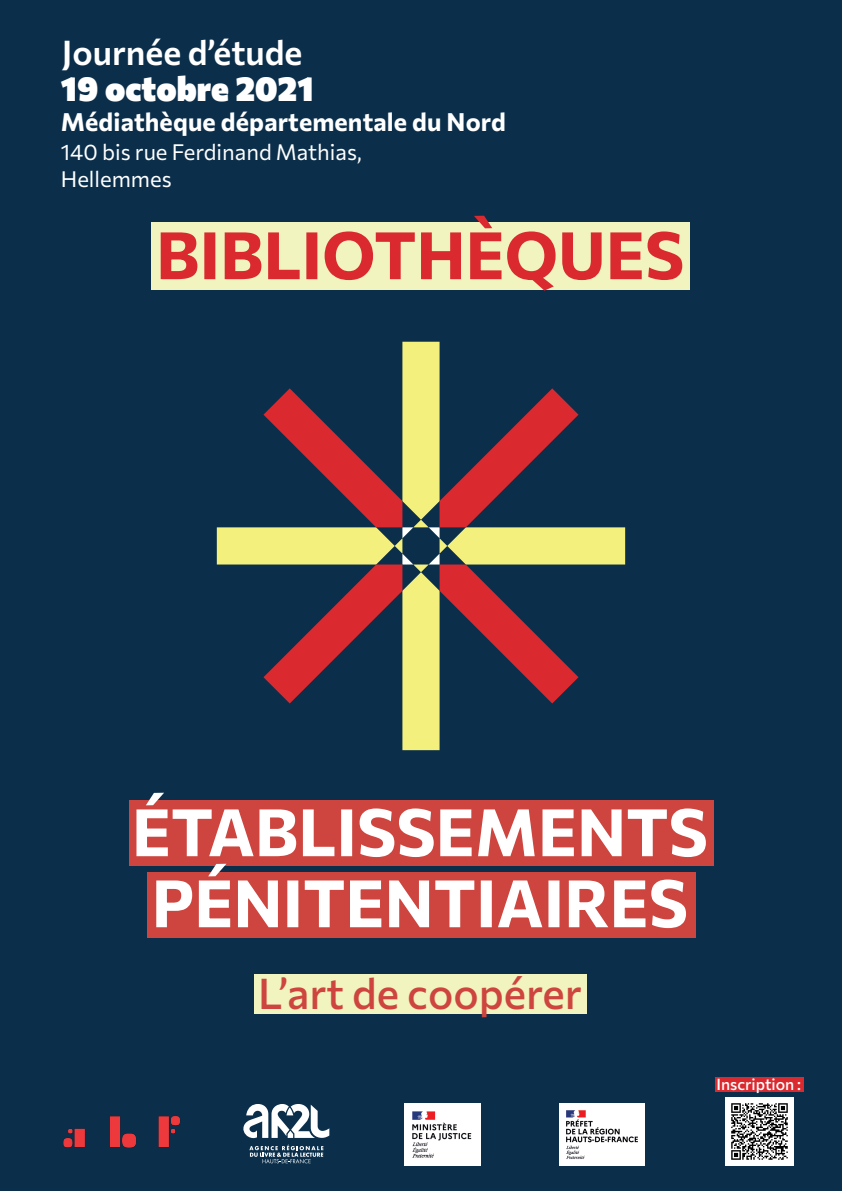
<style>
.page{position:relative;width:842px;height:1191px;background:#0b2f4b}
.page>*{position:absolute;margin:0;border:0;box-sizing:border-box;transform-origin:0 0}
.t1{font:700 65.6px/71px "Commissioner";color:#fff;text-align:center}
.t2{font:700 65.6px "Commissioner";color:#da2a30}
.t3{font:500 42.4px "Commissioner";color:#cd453e}
.t4{font:600 34px "Commissioner";color:#fff}
.t5{font:900 34px "Commissioner";color:#fff}
.t6{font:700 25px "Commissioner";letter-spacing:.005em;color:#fff}
.t7{font:22px/27px "Commissioner";color:#fff}
.t8{font:500 15.8px "Commissioner";color:#fff}
</style>
<div class="page">
<img style="left:63px;top:1116px;width:117px;height:32px">
<div style="left:147px;top:872px;width:549px;height:66px;background:#cd453e"></div>
<div style="left:129px;top:799px;width:584px;height:66px;background:#cd453e"></div>
<div style="left:152px;top:223px;width:538px;height:67px;background:#f2f4bf"></div>
<svg style="left:217px;top:342px;width:408px;height:408px"></svg>
<div style="left:255px;top:974px;width:332px;height:39px;background:#f2f4bf"></div>
<img style="left:404px;top:1103px;width:76px;height:62px">
<img style="left:559px;top:1103px;width:85px;height:62px">
<img style="left:725px;top:1097px;width:68px;height:68px">
<div style="left:715px;top:1077px;width:88px;height:15px;background:#da2a30"></div>
<svg style="left:249px;top:1144px;width:74px;height:19px"></svg>
<svg style="left:243px;top:1104px;width:86px;height:34px"></svg>
<h3 class="t4" style="left:62px;top:26px;width:242px">Journée d’étude</h3>
<h3 class="t5" style="left:61px;top:62px;width:254px">19 octobre 2021</h3>
<p class="t6" style="left:61px;top:102px;width:446px">Médiathèque départementale du Nord</p>
<p class="t7" style="left:61px;top:137px;width:302px">140 bis rue Ferdinand Mathias,<br>Hellemmes</p>
<h1 class="t2" style="left:156px;top:204px;width:530px">BIBLIOTHÈQUES</h1>
<h1 class="t1" style="left:132px;top:792px;width:577px">ÉTABLISSEMENTS<br>PÉNITENTIAIRES</h1>
<h2 class="t3" style="left:258px;top:960px;width:325px">L’art de coopérer</h2>
<p class="t8" style="left:717px;top:1072px;width:86px">Inscription :</p>
</div>
